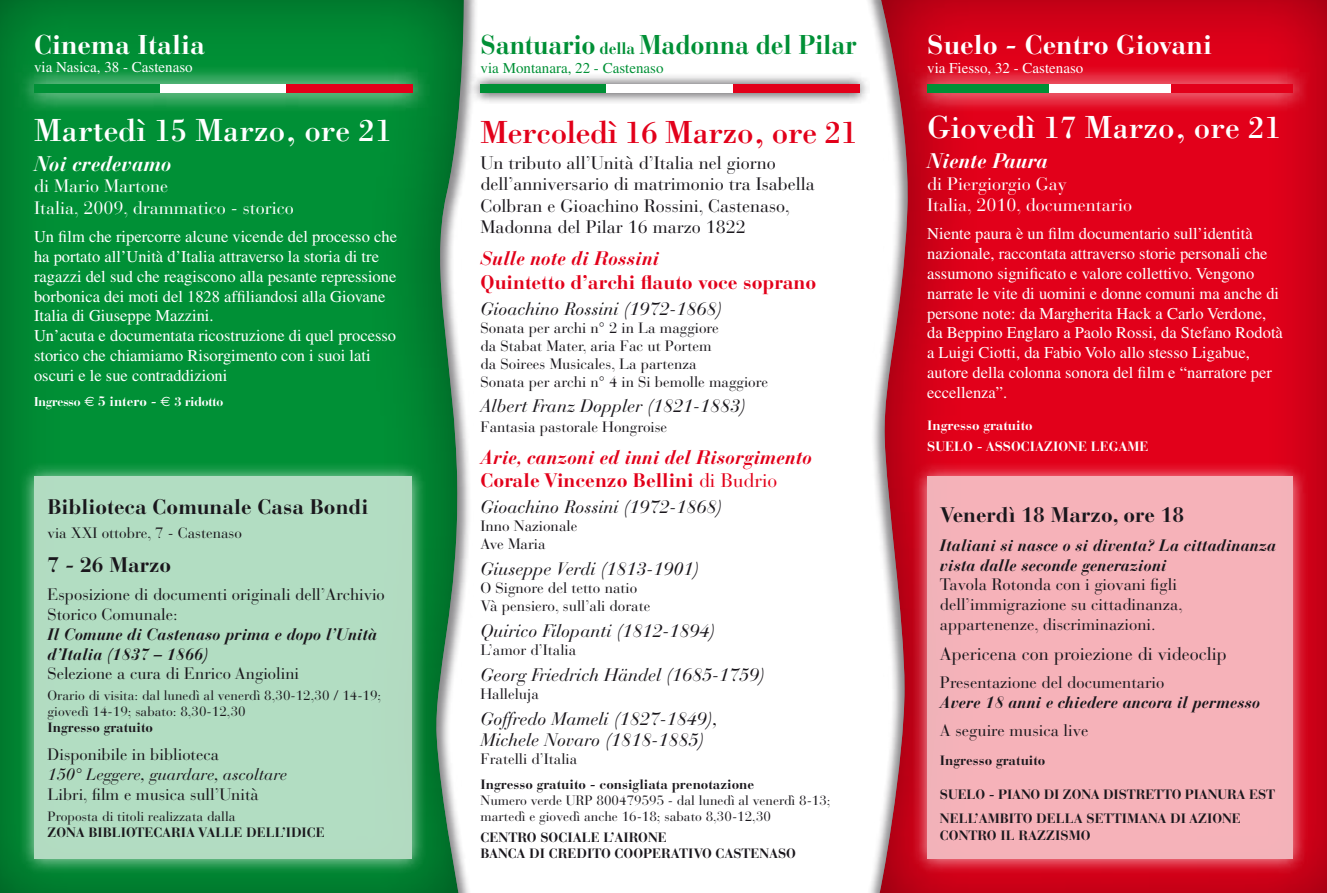
<style>
.page{position:relative;width:1327px;height:893px;background:#fff}
.page>*{position:absolute;margin:0;border:0;box-sizing:border-box;transform-origin:0 0}
.t1{font:33px "Bodoni";color:#fff}
.t2{font:33px "Bodoni";letter-spacing:-.01em;color:#e2001a}
.t3{font:700 27px "Bauer Bodoni Std";color:#fff}
.t4{font:700 27px "Bauer Bodoni Std";letter-spacing:-.01em;color:#009036;scale:.94 1}
.t5{font:700 21px "Bauer Bodoni Std";color:#1a171c}
.t6{font:italic 700 21px "Bauer Bodoni Std";color:#fff}
.t7{font:italic 700 19.5px/23.4px "Bauer Bodoni Std";color:#e2001a}
.t8{font:700 19.5px "Bauer Bodoni Std";color:#e2001a}
.t9{font:italic 18px/21.6px "Bauer Bodoni Std";color:#1a171c}
.t10{font:18px/21.6px "Bauer Bodoni Std";color:#1a171c}
.t11{font:18px/21.6px "Bauer Bodoni Std";color:#fff}
.t12{font:16.5px/19.8px "Times LT Std";color:#fff}
.t13{font:16.5px/19.8px "Bauer Bodoni Std";color:#1a171c}
.t14{font:italic 700 16.5px/19.8px "Bauer Bodoni Std";color:#1a171c}
.t15{font:italic 16.5px "Bauer Bodoni Std";color:#1a171c}
.t16{font:15px/18px "Bauer Bodoni Std";color:#1a171c}
.t17{font:15px "Times LT Std";color:#fff}
.t18{font:15px "Times LT Std";color:#009036}
.t19{font:13.5px/16.2px "Bauer Bodoni Std";color:#1a171c}
.t20{font:700 13.5px "Bauer Bodoni Std";color:#1a171c}
.t21{font:700 13.5px/16.2px "Bauer Bodoni Std";letter-spacing:.055em;color:#1a171c}
.t22{font:700 13.5px/20.4px "Bauer Bodoni Std";color:#fff}
.t23{font:700 13.5px "Bauer Bodoni BT";color:#fff}
.s1{font-family:"Euro Sans";font-weight:400}
.s2{font-family:"Bauer Bodoni Std"}
.s3{font-size:16.5px}
.s4{font-style:normal}
.s5{font-weight:400;font-style:normal}
</style>
<div class="page">
<div style="left:873px;top:0;width:454px;height:893px;background:#1a171c;opacity:.5"></div>
<div style="left:0;top:0;width:478px;height:893px;background:#1a171c;opacity:.5"></div>
<div style="left:0;top:0;width:466px;height:893px;background:#1a171c;opacity:.5"></div>
<svg style="left:13px;top:64px;width:417px;height:49px"></svg>
<div style="left:34px;top:84px;width:126px;height:9px;background:#009036"></div>
<div style="left:160px;top:84px;width:126px;height:9px;background:#fff"></div>
<div style="left:286px;top:84px;width:126px;height:9px;background:#e2001a"></div>
<svg style="left:906px;top:64px;width:404px;height:48px"></svg>
<div style="left:927px;top:85px;width:122px;height:8px;background:#009036"></div>
<div style="left:1049px;top:85px;width:122px;height:8px;background:#fff"></div>
<div style="left:1171px;top:85px;width:122px;height:8px;background:#e2001a"></div>
<svg style="left:468px;top:72px;width:399px;height:32px"></svg>
<div style="left:480px;top:84px;width:127px;height:9px;background:#009036"></div>
<div style="left:607px;top:84px;width:126px;height:9px;background:#fff"></div>
<div style="left:733px;top:84px;width:126px;height:9px;background:#e2001a"></div>
<svg style="left:17px;top:460px;width:409px;height:414px"></svg>
<div style="left:34px;top:476px;width:378px;height:383px;background:#b2ddc2"></div>
<svg style="left:910px;top:460px;width:397px;height:414px"></svg>
<div style="left:927px;top:476px;width:366px;height:383px;background:#f6b2b9"></div>
<h2 class="t3" style="left:34px;top:28px;width:173px">Cinema Italia</h2>
<p class="t17" style="left:34px;top:58px;width:160px">via Nasica, 38 - Castenaso</p>
<h1 class="t1" style="left:34px;top:110px;width:359px">Martedì 15 Marzo, ore 21</h1>
<p class="t6" style="left:34px;top:150px;width:139px">Noi credevamo</p>
<p class="t11" style="left:34px;top:176px;width:261px">di Mario Martone<br>Italia, 2009, drammatico - storico</p>
<p class="t12" style="left:34px;top:227px;width:364px">Un film che ripercorre alcune vicende del processo che ha portato all’Unità d’Italia attraverso la storia di tre ragazzi del sud che reagiscono alla pesante repressione borbonica dei moti del 1828 affiliandosi alla Giovane Italia di Giuseppe Mazzini.<br>Un’acuta e documentata ricostruzione di quel processo storico che chiamiamo Risorgimento con i suoi lati oscuri e le sue contraddizioni</p>
<p class="t23" style="left:34px;top:392px;width:191px">Ingresso <span class="s1">€</span> <span class="s2">5 intero -</span> <span class="s1">€</span> 3 ridotto</p>
<p class="t5" style="left:48px;top:494px;width:322px">Biblioteca Comunale Casa Bondi</p>
<p class="t16" style="left:48px;top:524px;width:196px">via XXI ottobre, 7 - Castenaso</p>
<p class="t5" style="left:48px;top:552px;width:125px">7 - 26 Marzo</p>
<p class="t13" style="left:48px;top:585px;width:339px">Esposizione di documenti originali dell’Archivio<br>Storico Comunale:</p>
<p class="t14" style="left:48px;top:624px;width:331px">Il Comune di Castenaso prima e dopo l’Unità d’Italia (1837 – 1866)</p>
<p class="t13" style="left:48px;top:664px;width:253px">Selezione a cura di Enrico Angiolini</p>
<p class="t19" style="left:48px;top:687px;width:335px">Orario di visita: dal lunedì al venerdì 8,30-12,30 / 14-19; giovedì 14-19; sabato: 8,30-12,30</p>
<p class="t20" style="left:48px;top:719px;width:107px">Ingresso gratuito</p>
<p class="t13" style="left:48px;top:745px;width:173px">Disponibile in biblioteca</p>
<p class="t15" style="left:48px;top:765px;width:241px">150° Leggere, guardare, ascoltare</p>
<p class="t13" style="left:48px;top:785px;width:213px">Libri, film e musica sull’Unità</p>
<p class="t19" style="left:48px;top:808px;width:190px">Proposta di titoli realizzata dalla</p>
<p class="t20" style="left:48px;top:824px;width:11px">ZON</p>
<p class="t20" style="left:76px;top:824px;width:61px">A BIBLIOTE</p>
<p class="t20" style="left:153px;top:824px;width:72px">CARIA VALLE</p>
<p class="t20" style="left:246px;top:824px;width:11px">DELL</p>
<p class="t20" style="left:282px;top:824px;width:43px">’IDICE</p>
<h2 class="t4" style="left:480px;top:28px;width:401px">Santuario <span class="s3">della</span> Madonna del Pilar</h2>
<p class="t18" style="left:480px;top:60px;width:184px">via Montanara, 22 - Castenaso</p>
<h1 class="t2" style="left:480px;top:112px;width:378px">Mercoledì 16 Marzo, ore 21</h1>
<p class="t10" style="left:480px;top:152px;width:336px">Un tributo all’Unità d’Italia nel giorno dell’anniversario di matrimonio tra Isabella Colbran e Gioachino Rossini, Castenaso, Madonna del Pilar 16 marzo 1822</p>
<p class="t7" style="left:480px;top:247px;width:180px">Sulle note di Rossini</p>
<p class="t8" style="left:480px;top:270px;width:337px">Quintetto d’archi flauto voce soprano</p>
<p class="t9" style="left:480px;top:298px;width:243px">Gioachino Rossini (1972-1868)</p>
<p class="t16" style="left:480px;top:319px;width:289px">Sonata per archi n° 2 in La maggiore<br>da Stabat Mater, aria Fac ut Portem<br>da Soirees Musicales, La partenza<br>Sonata per archi n° 4 in Si bemolle maggiore</p>
<p class="t9" style="left:480px;top:396px;width:267px">Albert Franz Doppler (1821-1883)</p>
<p class="t16" style="left:480px;top:418px;width:188px">Fantasia pastorale Hongroise</p>
<p class="t7" style="left:480px;top:445px;width:333px">Arie, canzoni ed inni del Risorgimento<br><span class="s4">Corale Vincenzo Bellini</span> <span class="s5">di Budrio</span></p>
<p class="t9" style="left:480px;top:496px;width:243px">Gioachino Rossini (1972-1868)</p>
<p class="t16" style="left:480px;top:517px;width:98px">Inno Nazionale<br>Ave Maria</p>
<p class="t9" style="left:480px;top:558px;width:220px">Giuseppe Verdi (1813-1901)</p>
<p class="t16" style="left:480px;top:579px;width:171px">O Signore del tetto natio<br>Và pensiero, sull’ali dorate</p>
<p class="t9" style="left:480px;top:620px;width:236px">Quirico Filopanti (1812-1894)</p>
<p class="t16" style="left:480px;top:641px;width:97px">L’amor d’Italia</p>
<p class="t9" style="left:480px;top:664px;width:286px">Georg Friedrich Händel (1685-1759)</p>
<p class="t16" style="left:480px;top:685px;width:60px">Halleluja</p>
<p class="t9" style="left:480px;top:708px;width:239px">Goffredo Mameli (1827-1849),<br>Michele Novaro (1818-1885)</p>
<p class="t16" style="left:480px;top:750px;width:98px">Fratelli d’Italia</p>
<p class="t20" style="left:480px;top:776px;width:275px">Ingresso gratuito - consigliata prenotazione</p>
<p class="t19" style="left:480px;top:792px;width:95px">Numero verde urp</p>
<p class="t19" style="left:480px;top:792px;width:351px;text-indent:116px">800479595 - dal lunedì al venerdì 8-13; martedì e giovedì anche 16-18; sabato 8,30-12,30</p>
<p class="t21" style="left:480px;top:829px;width:317px">Centro s ociale L’Airone<br>Banca di Credito Cooperativo Castenas o</p>
<h2 class="t3" style="left:927px;top:28px;width:286px">Suelo - Centro Giovani</h2>
<p class="t17" style="left:927px;top:60px;width:158px">via Fiesso, 32 - Castenaso</p>
<h1 class="t1" style="left:927px;top:107px;width:355px">Giovedì 17 Marzo, ore 21</h1>
<p class="t6" style="left:927px;top:148px;width:122px">Niente Paura</p>
<p class="t11" style="left:927px;top:173px;width:206px">di Piergiorgio Gay<br>Italia, 2010, documentario</p>
<p class="t12" style="left:927px;top:224px;width:357px">Niente paura è un film documentario sull’identità nazionale, raccontata attraverso storie personali che assumono significato e valore collettivo. Vengono narrate le vite di uomini e donne comuni ma anche di persone note: da Margherita Hack a Carlo Verdone, da Beppino Englaro a Paolo Rossi, da Stefano Rodotà a Luigi Ciotti, da Fabio Volo allo stesso Ligabue, autore della colonna sonora del film e “narratore per eccellenza”.</p>
<p class="t22" style="left:927px;top:415px;width:193px">Ingresso gratuito<br>Suelo - Associazione Legam</p>
<p class="t22" style="left:1139px;top:436px;width:11px">e</p>
<p class="t5" style="left:940px;top:502px;width:246px">Venerdì 18 Marzo, ore 18</p>
<p class="t14" style="left:940px;top:535px;width:338px">Italiani si nasce o si diventa? La cittadinanza vista dalle seconde generazioni</p>
<p class="t13" style="left:940px;top:575px;width:244px">Tavola Rotonda con i giovani figli dell’immigrazione su cittadinanza, appartenenze, discriminazioni.</p>
<p class="t10" style="left:940px;top:643px;width:288px">Apericena con proiezione di videoclip</p>
<p class="t13" style="left:940px;top:673px;width:226px">Presentazione del documentario</p>
<p class="t14" style="left:940px;top:693px;width:322px">Avere 18 anni e chiedere ancora il permesso</p>
<p class="t13" style="left:940px;top:721px;width:150px">A seguire musica live</p>
<p class="t20" style="left:940px;top:753px;width:107px">Ingresso gratuito</p>
<p class="t20" style="left:940px;top:786px;width:19px">SUELO</p>
<p class="t20" style="left:988px;top:786px;width:85px">- PIANO DI ZON</p>
<p class="t20" style="left:1090px;top:786px;width:47px">A DISTRETTO</p>
<p class="t20" style="left:1185px;top:786px;width:34px">PIANUR</p>
<p class="t20" style="left:1236px;top:786px;width:39px">A EST</p>
<p class="t20" style="left:940px;top:810px;width:10px">NELL</p>
<p class="t20" style="left:975px;top:810px;width:72px">’AMBITO DELL</p>
<p class="t20" style="left:1073px;top:810px;width:31px">A SETT</p>
<p class="t20" style="left:1121px;top:810px;width:101px">IMANA DI AZIONE</p>
<p class="t20" style="left:940px;top:827px;width:20px">CONTRO</p>
<p class="t20" style="left:1000px;top:827px;width:90px">IL RAZZISMO</p>
</div>
